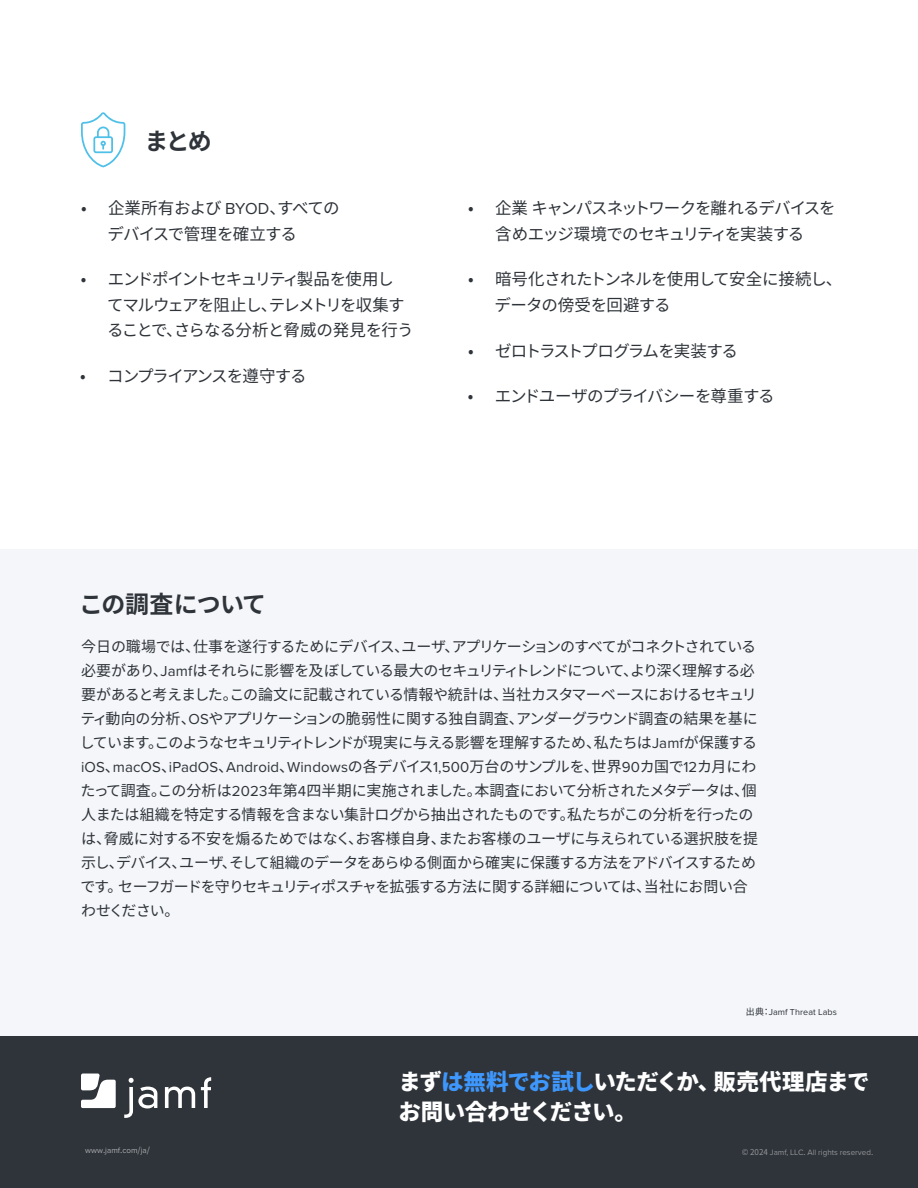
<style>
.page{position:relative;width:918px;height:1188px;background:#fff}
.page>*{position:absolute;margin:0;border:0;box-sizing:border-box;transform-origin:0 0}
.body{font:700 24px "Noto Sans CJ Kjp";letter-spacing:-.035em;color:#2f343a}
.t1{font:900 22.5px/30px "Noto Sans CJ Kjp";letter-spacing:-.04em;color:#fff}
.t2{font:16.5px/25.5px "Noto Sans CJ Kjp";letter-spacing:-.055em;color:#2f343a}
.t3{font:16.5px/25.5px "Noto Sans CJ Kjp";letter-spacing:-.03em;color:#2f343a}
.t4{font:16.5px "Noto Sans CJ Kjp";letter-spacing:-.08em;color:#2f343a}
.body-2{font:15px/24px "Noto Sans CJ Kjp";letter-spacing:-.045em;color:#2f343a}
.t5{font:9px "Proxima Nova";letter-spacing:.01em;color:#2f343a}
.t6{font:8.1px "Proxima Nova";color:#acaeb0}
.s1{font-family:"Proxima Nova"}
.s2{font-family:"Noto Sans CJ Kjp"}
.s3{color:#3e97fc}
</style>
<div class="page">
<div style="left:0;top:1036px;width:918px;height:152px;background:#2f343a"></div>
<svg style="left:165px;top:1087px;width:30px;height:21px"></svg>
<svg style="left:201px;top:1077px;width:10px;height:31px"></svg>
<svg style="left:124px;top:1078px;width:33px;height:40px"></svg>
<svg style="left:81px;top:1074px;width:35px;height:34px"></svg>
<div style="left:0;top:549px;width:918px;height:486px;background:#f4f6f9"></div>
<svg style="left:81px;top:112px;width:44px;height:55px"></svg>
<p class="body" style="left:145px;top:128px;width:69px">まとめ</p>
<p class="t2" style="left:107px;top:196px;width:234px;text-indent:-26px">• 企業所有および <span class="s1">BYOD</span>、すべてのデバイスで管理を確立する</p>
<p class="t2" style="left:107px;top:267px;width:308px;text-indent:-27px">• エンドポイントセキュリティ製品を使用してマルウェアを阻止し、テレメトリを収集することで、さらなる分析と脅威の発見を行う</p>
<p class="t4" style="left:80px;top:367px;width:228px">• コンプライアンスを遵守する</p>
<p class="t2" style="left:468px;top:196px;width:369px;text-align:center">• 企業キャンパスネットワークを離れるデバイスを含めエッジ環境でのセキュリティを実装する</p>
<p class="t3" style="left:494px;top:267px;width:349px;text-indent:-26px">• 暗号化されたトンネルを使用して安全に接続し、データの傍受を回避する</p>
<p class="t4" style="left:468px;top:341px;width:272px">• ゼロトラストプログラムを実装する</p>
<p class="t2" style="left:468px;top:384px;width:309px">• エンドユーザのプライバシーを尊重する</p>
<p class="body" style="left:79px;top:591px;width:189px">この調査について</p>
<p class="body-2" style="left:80px;top:634px;width:680px">今日の職場では、仕事を遂行するためにデバイス、ユーザ、アプリケーションのすべてがコネクトされている必要があり、<span class="s1">Jamf</span>はそれらに影響を及ぼしている最大のセキュリティトレンドについて、より深く理解する必要があると考えました。この論文に記載されている情報や統計は、当社カスタマーベースにおけるセキュリティ動向の分析、<span class="s1">OS</span>やアプリケーションの脆弱性に関する独自調査、アンダーグラウンド調査の結果を基にしています。このようなセキュリティトレンドが現実に与える影響を理解するため、私たちは<span class="s1">Jamf</span>が保護する<span class="s1">iOS</span>、<span class="s1">macOS</span>、<span class="s1">iPadOS</span>、<span class="s1">Android</span>、<span class="s1">Windows</span>の各デバイス<span class="s1">1,500</span>万台のサンプルを、世界<span class="s1">90</span>カ国で<span class="s1">12</span>カ月にわたって調査。この分析は<span class="s1">2023</span>年第<span class="s1">4</span>四半期に実施されました。本調査において分析されたメタデータは、個人または組織を特定する情報を含まない集計ログから抽出されたものです。私たちがこの分析を行ったのは、脅威に対する不安を煽るためではなく、お客様自身、またお客様のユーザに与えられている選択肢を提示し、デバイス、ユーザ、そして組織のデータをあらゆる側面から確実に保護する方法をアドバイスするためです。セーフガードを守りセキュリティポスチャを拡張する方法に関する詳細については、当社にお問い合わせください。</p>
<p class="t5" style="left:746px;top:1005px;width:93px"><span class="s2">出典：</span>Jamf Threat Labs</p>
<h2 class="t1" style="left:399px;top:1068px;width:473px">まず<span class="s3">は無料でお試し</span>いただくか、販売代理店までお問い合わせください。</h2>
<p class="t6" style="left:85px;top:1144px;width:66px">www<span class="s2">.</span>jamf<span class="s2">.</span>com<span class="s2">/</span>ja<span class="s2">/</span></p>
<p class="t6" style="left:742px;top:1146px;width:133px"><span class="s2">© 2024</span> Jamf, LLC<span class="s2">.</span> All rights reserved<span class="s2">.</span></p>
</div>
